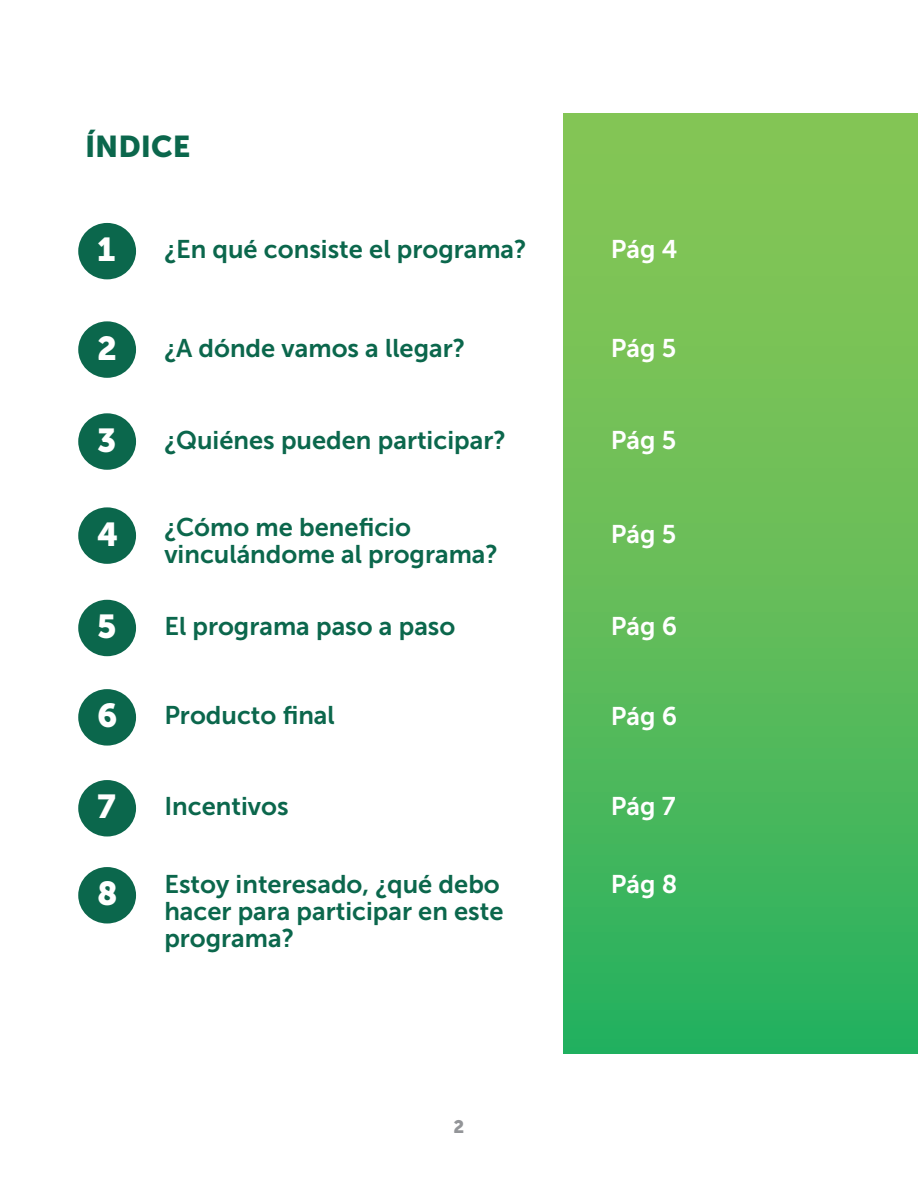
<style>
.page{position:relative;width:918px;height:1188px;background:#fff}
.page>*{position:absolute;margin:0;border:0;box-sizing:border-box;transform-origin:0 0}
.t1{font:33px "Museo Sans 900";color:#fff}
.t2{font:30px "Museo Sans 900";color:#0b674c}
.Destacado{font:25.5px/27px "Museo Sans 700";color:#0b674c}
.Estilo_de_párrafo_1{font:25.5px "Museo Sans 700";color:#fff}
.t3{font:18px "Museo Sans 900";color:#939598}
</style>
<div class="page">
<div style="left:564px;top:113px;width:354px;height:941px;background:linear-gradient(to bottom,#91c754,#2cb15f)"></div>
<div style="left:78px;top:223px;width:58px;height:56px;background:#0b674c;border-radius:50%"></div>
<div style="left:78px;top:321px;width:58px;height:57px;background:#0b674c;border-radius:50%"></div>
<div style="left:78px;top:413px;width:58px;height:57px;background:#0b674c;border-radius:50%"></div>
<div style="left:78px;top:507px;width:58px;height:57px;background:#0b674c;border-radius:50%"></div>
<div style="left:78px;top:600px;width:58px;height:56px;background:#0b674c;border-radius:50%"></div>
<div style="left:78px;top:689px;width:58px;height:57px;background:#0b674c;border-radius:50%"></div>
<div style="left:78px;top:780px;width:58px;height:57px;background:#0b674c;border-radius:50%"></div>
<div style="left:78px;top:867px;width:58px;height:57px;background:#0b674c;border-radius:50%"></div>
<p class="t2" style="left:85px;top:129px;width:107px">ÍNDICE</p>
<p class="t1" style="left:97px;top:231px;width:20px">1</p>
<p class="Destacado" style="left:164px;top:236px;width:364px">¿En qué consiste el programa?</p>
<p class="Estilo_de_párrafo_1" style="left:611px;top:235px;width:68px">Pág 4</p>
<p class="t1" style="left:97px;top:329px;width:21px">2</p>
<p class="Destacado" style="left:164px;top:334px;width:302px">¿A dónde vamos a llegar?</p>
<p class="Estilo_de_párrafo_1" style="left:611px;top:334px;width:67px">Pág 5</p>
<p class="t1" style="left:97px;top:421px;width:21px">3</p>
<p class="Destacado" style="left:164px;top:426px;width:343px">¿Quiénes pueden participar?</p>
<p class="Estilo_de_párrafo_1" style="left:611px;top:426px;width:67px">Pág 5</p>
<p class="t1" style="left:97px;top:515px;width:23px">4</p>
<p class="Destacado" style="left:164px;top:513px;width:248px">¿Cómo me beneficio</p>
<p class="Destacado" style="left:164px;top:540px;width:335px">vinculándome al programa?</p>
<p class="Estilo_de_párrafo_1" style="left:611px;top:520px;width:67px">Pág 5</p>
<p class="t1" style="left:97px;top:608px;width:21px">5</p>
<p class="Destacado" style="left:164px;top:613px;width:293px">El programa paso a paso</p>
<p class="Estilo_de_párrafo_1" style="left:611px;top:612px;width:68px">Pág 6</p>
<p class="t1" style="left:97px;top:697px;width:22px">6</p>
<p class="Destacado" style="left:164px;top:702px;width:172px">Producto final</p>
<p class="Estilo_de_párrafo_1" style="left:611px;top:702px;width:68px">Pág 6</p>
<p class="t1" style="left:97px;top:788px;width:20px">7</p>
<p class="Destacado" style="left:164px;top:793px;width:126px">Incentivos</p>
<p class="Estilo_de_párrafo_1" style="left:611px;top:792px;width:66px">Pág 7</p>
<p class="t1" style="left:97px;top:875px;width:22px">8</p>
<p class="Destacado" style="left:164px;top:870px;width:341px">Estoy interesado, ¿qué debo hacer para participar en este programa?</p>
<p class="Estilo_de_párrafo_1" style="left:611px;top:870px;width:68px">Pág 8</p>
<p class="t3" style="left:454px;top:1117px;width:12px">2</p>
</div>
